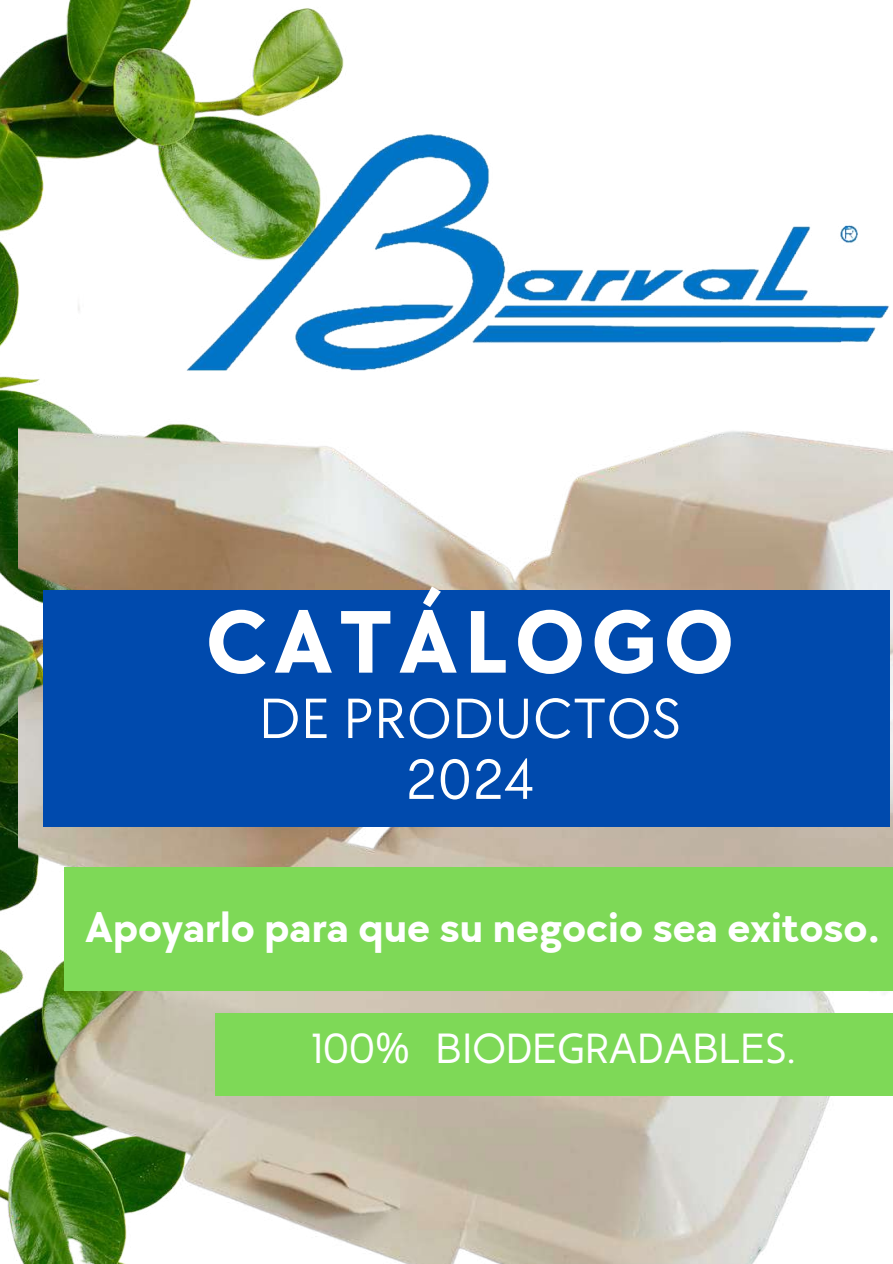
<style>
.page{position:relative;width:893px;height:1264px;background:#fff}
.page>*{position:absolute;margin:0;border:0;box-sizing:border-box;transform-origin:0 0}
.t1{font:700 91.95px "TT Chocolates";letter-spacing:.07em;color:#fff}
.t2{font:58.8px/60.9px "TT Chocolates";color:#fff;text-align:center}
.t3{font:700 43.5px "TT Chocolates";color:#fff}
.t4{font:42px "High Tide Sans";color:#fff}
.s1{font-family:"Noto Sans"}
</style>
<div class="page">
<img style="left:0;top:0;width:336px;height:1253px">
<img style="left:18px;top:40px;width:874px;height:1223px">
<div style="left:43px;top:590px;width:846px;height:236px;background:#004aad"></div>
<img style="left:186px;top:117px;width:703px;height:305px">
<div style="left:64px;top:867px;width:828px;height:123px;background:#7ed957"></div>
<div style="left:215px;top:1012px;width:677px;height:83px;background:#7ed957"></div>
<h1 class="t1" style="left:206px;top:590px;width:529px">CATÁLOGO</h1>
<h2 class="t2" style="left:259px;top:690px;width:424px">DE PRODUCTOS<br>2024</h2>
<p class="t3" style="left:85px;top:903px;width:796px">Apoyarlo para que su negocio sea exitoso.</p>
<p class="t4" style="left:312px;top:1031px;width:485px">100<span class="s1">%</span> BIODEGRADABLES.</p>
</div>
